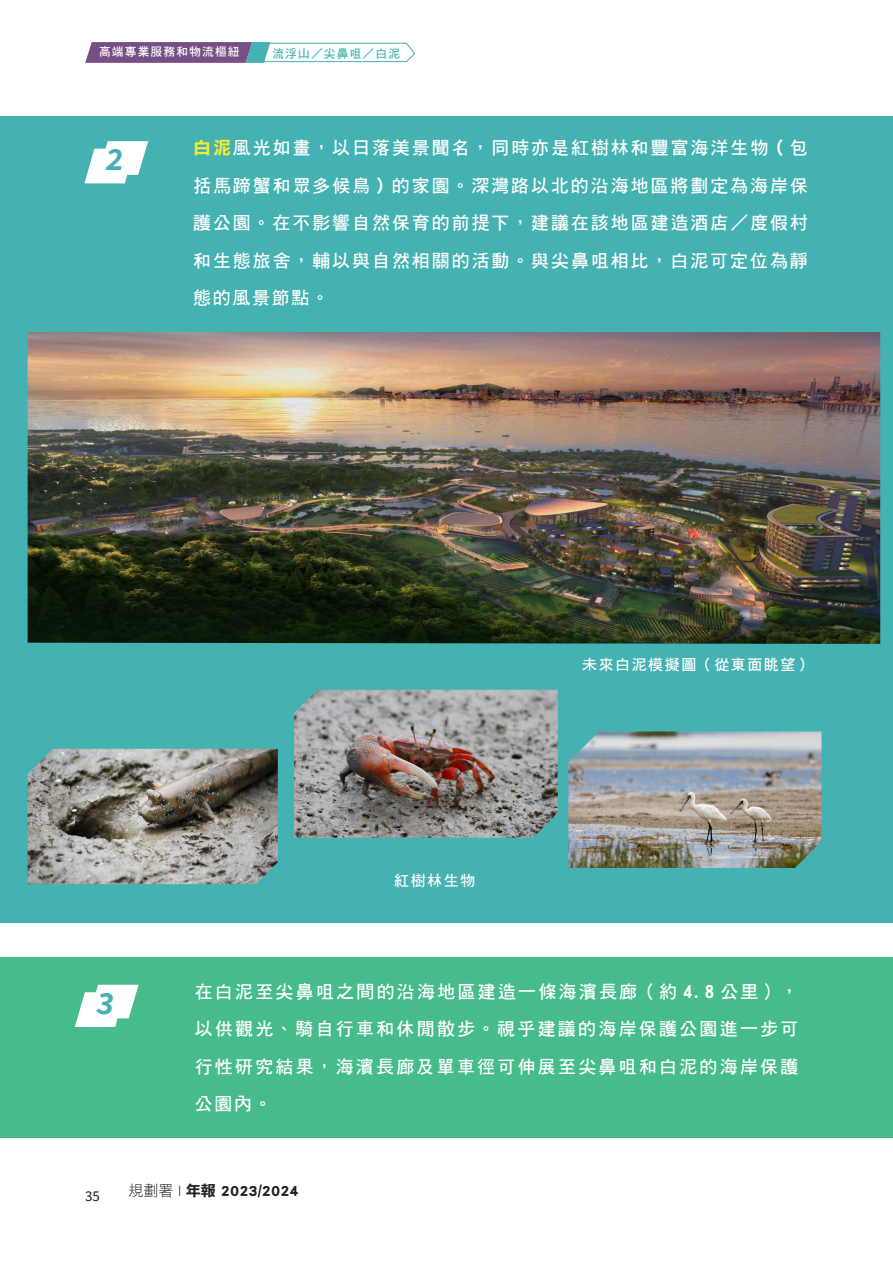
<style>
.page{position:relative;width:893px;height:1263px;background:#fff}
.page>*{position:absolute;margin:0;border:0;box-sizing:border-box;transform-origin:0 0}
.Graphics_Title__white__14{font:italic 32.55px "Source Code Variable";color:#44b1b2}
.Content_Body_order_list{font:18px/37.5px "DF Hei Bd HK BF";letter-spacing:.11em;color:#fff;text-align:justify}
.caption__white{font:15px "DF Hei Bd HK BF";letter-spacing:.1em;color:#fff}
.t1{font:15px "DF Li Hei W7 WINP BF";color:#231f20}
.t2{font:15px "Source Sans Variable";color:#231f20}
.t3{font:11.7px "DF Hei Bd HK BF";letter-spacing:.1em;color:#fff}
.t4{font:11.7px "DF Hei Bd HK BF";letter-spacing:.1em;color:#44b1b2}
.s1{font-family:"DF Li Hei W7 WIN BF";color:#f4ed2f}
.s2{font-family:"DF Li Hei W3 WIN BF"}
.s3{font-family:"DF Hei Lt HKP BF"}
</style>
<div class="page">
<div style="left:0;top:116px;width:893px;height:807px;background:#44b1b2"></div>
<svg style="left:84px;top:141px;width:64px;height:42px"></svg>
<img style="left:28px;top:332px;width:852px;height:312px">
<img style="left:294px;top:690px;width:264px;height:148px">
<img style="left:568px;top:731px;width:253px;height:137px">
<img style="left:28px;top:749px;width:250px;height:135px">
<div style="left:0;top:957px;width:893px;height:180px;background:#45bc8a"></div>
<svg style="left:75px;top:985px;width:64px;height:42px"></svg>
<svg style="left:85px;top:42px;width:330px;height:21px"></svg>
<p class="t3" style="left:99px;top:46px;width:142px">高端專業服務和物流樞紐</p>
<p class="t4" style="left:272px;top:47px;width:129px">流浮山／尖鼻咀／白泥</p>
<p class="Graphics_Title__white__14" style="left:105px;top:136px;width:21px">2</p>
<p class="Content_Body_order_list" style="left:193px;top:129px;width:616px"><span class="s1">白泥</span>風光如畫，以日落美景聞名，同時亦是紅樹林和豐富海洋生物 ( 包括馬蹄蟹和眾多候鳥 ) 的家園。深灣路以北的沿海地區將劃定為海岸保護公園。在不影響自然保育的前提下，建議在該地區建造酒店／度假村和生態旅舍，輔以與自然相關的活動。與尖鼻咀相比，白泥可定位為靜態的風景節點。</p>
<p class="caption__white" style="left:394px;top:873px;width:82px">紅樹林生物</p>
<p class="caption__white" style="left:582px;top:657px;width:231px">未來白泥模擬圖（從東面眺望）</p>
<p class="Graphics_Title__white__14" style="left:96px;top:979px;width:21px">3</p>
<p class="Content_Body_order_list" style="left:195px;top:973px;width:605px">在白泥至尖鼻咀之間的沿海地區建造一條海濱長廊（約 4.8 公里），以供觀光、騎自行車和休閒散步。視乎建議的海岸保護公園進一步可行性研究結果，海濱長廊及單車徑可伸展至尖鼻咀和白泥的海岸保護公園內。</p>
<p class="t2" style="left:85px;top:1187px;width:16px">35</p>
<p class="t1" style="left:128px;top:1183px;width:172px"><span class="s2">規劃署</span> <span class="s3">|</span> 年報 2023/2024</p>
</div>
